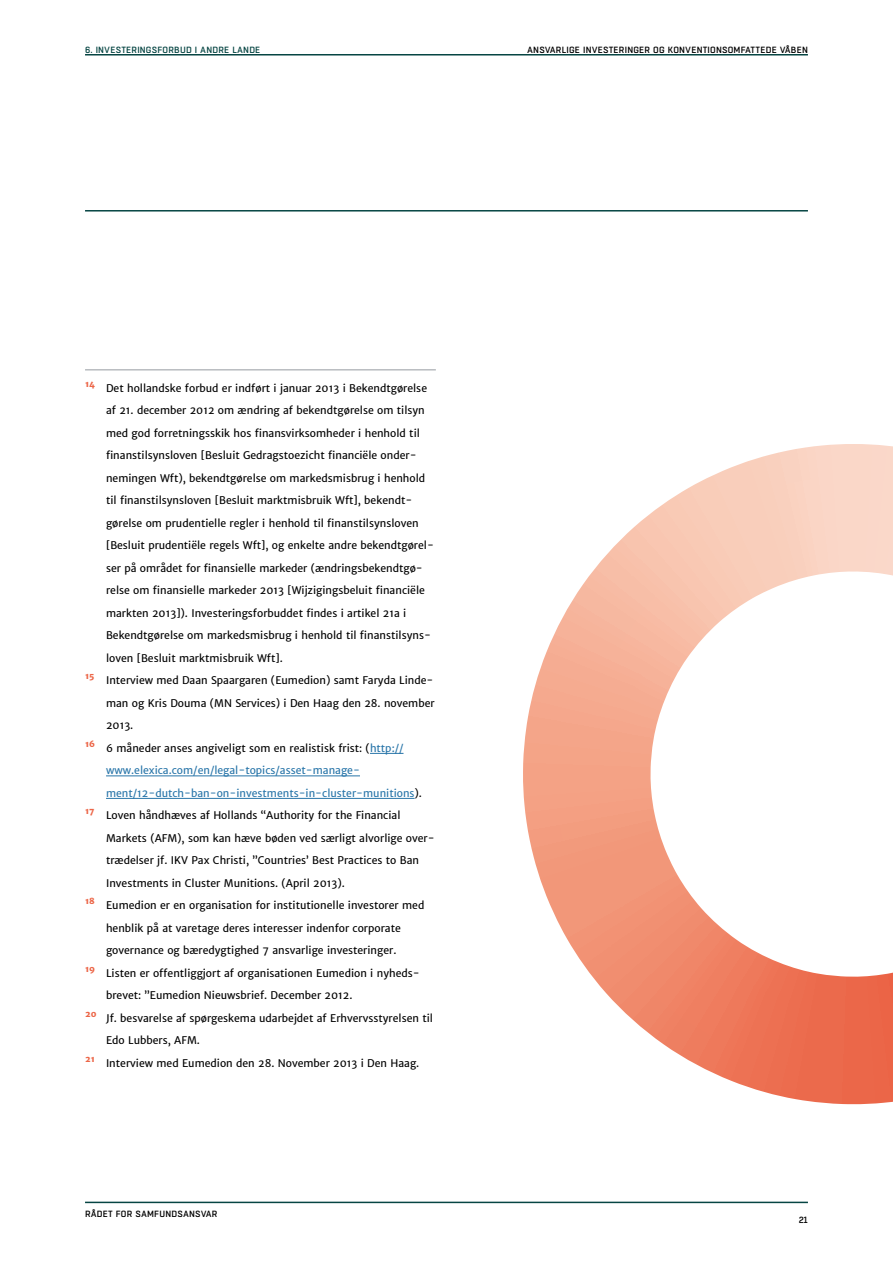
<style>
.page{position:relative;width:893px;height:1263px;background:#fff}
.page>*{position:absolute;margin:0;border:0;box-sizing:border-box;transform-origin:0 0}
.t1{font:10.5px "Merriweather Sans";color:#000}
.t2{font:10.5px "Merriweather Sans";color:#2875a9}
.t3{font:500 9px "Boxed";letter-spacing:.02em;color:#000}
.t4{font:500 9px "Boxed";letter-spacing:.02em;color:#064543}
.s1{color:#2875a9}
.s2{color:#000}
</style>
<div class="page">
<hr style="left:85px;top:1202px;width:723px;height:1px;background:#064543">
<hr style="left:85px;top:54px;width:723px;height:2px;background:#064543">
<hr style="left:85px;top:210px;width:723px;height:2px;background:#064543">
<hr style="left:85px;top:369px;width:351px;height:2px;background:#b8bcc0">
<hr style="left:370px;top:753px;width:33px;height:1px;background:#2875a9">
<hr style="left:106px;top:775px;width:254px;height:1px;background:#2875a9">
<hr style="left:106px;top:798px;width:309px;height:1px;background:#2875a9">
<svg style="left:523px;top:444px;width:370px;height:660px"></svg>
<p class="t4" style="left:85px;top:44px;width:177px">6. INVESTERINGSFORBUD I ANDRE LANDE</p>
<p class="t3" style="left:527px;top:44px;width:282px">ANSVARLIGE INVESTERINGER OG KONVENTIONSOMFATTEDE VÅBEN</p>
<p class="t1" style="left:85px;top:381px;width:344px"><sup>14</sup> Det hollandske forbud er indført i januar 2013 i Bekendtgørelse</p>
<p class="t1" style="left:106px;top:404px;width:320px">af 21. december 2012 om ændring af bekendtgørelse om tilsyn</p>
<p class="t1" style="left:106px;top:426px;width:315px">med god forretningsskik hos finansvirksomheder i henhold til</p>
<p class="t1" style="left:106px;top:449px;width:312px">finanstilsynsloven [Besluit Gedragstoezicht financiële onder-</p>
<p class="t1" style="left:106px;top:471px;width:321px">nemingen Wft), bekendtgørelse om markedsmisbrug i henhold</p>
<p class="t1" style="left:106px;top:494px;width:308px">til finanstilsynsloven [Besluit marktmisbruik Wft], bekendt-</p>
<p class="t1" style="left:106px;top:516px;width:314px">gørelse om prudentielle regler i henhold til finanstilsynsloven</p>
<p class="t1" style="left:106px;top:539px;width:329px">[Besluit prudentiële regels Wft], og enkelte andre bekendtgørel-</p>
<p class="t1" style="left:106px;top:561px;width:318px">ser på området for finansielle markeder (ændringsbekendtgø-</p>
<p class="t1" style="left:106px;top:584px;width:320px">relse om finansielle markeder 2013 [Wijzigingsbeluit financiële</p>
<p class="t1" style="left:106px;top:606px;width:302px">markten 2013]). Investeringsforbuddet findes i artikel 21a i</p>
<p class="t1" style="left:106px;top:629px;width:326px">Bekendtgørelse om markedsmisbrug i henhold til finanstilsyns-</p>
<p class="t1" style="left:106px;top:651px;width:178px">loven [Besluit marktmisbruik Wft].</p>
<p class="t1" style="left:85px;top:674px;width:350px"><sup>15</sup> Interview med Daan Spaargaren (Eumedion) samt Faryda Linde-</p>
<p class="t1" style="left:106px;top:696px;width:330px">man og Kris Douma (MN Services) i Den Haag den 28. november</p>
<p class="t1" style="left:106px;top:719px;width:29px">2013.</p>
<p class="t1" style="left:85px;top:741px;width:320px"><sup>16</sup> 6 måneder anses angiveligt som en realistisk frist: (<span class="s1">http://</span></p>
<p class="t2" style="left:106px;top:764px;width:255px">www.elexica.com/en/legal-topics/asset-manage-</p>
<p class="t2" style="left:106px;top:786px;width:317px">ment/12-dutch-ban-on-investments-in-cluster-munitions<span class="s2">).</span></p>
<p class="t1" style="left:85px;top:809px;width:317px"><sup>17</sup> Loven håndhæves af Hollands “Authority for the Financial</p>
<p class="t1" style="left:106px;top:831px;width:330px">Markets (AFM), som kan hæve bøden ved særligt alvorlige over-</p>
<p class="t1" style="left:106px;top:854px;width:314px">trædelser jf. IKV Pax Christi, ”Countries’ Best Practices to Ban</p>
<p class="t1" style="left:106px;top:876px;width:240px">Investments in Cluster Munitions. (April 2013).</p>
<p class="t1" style="left:85px;top:899px;width:341px"><sup>18</sup> Eumedion er en organisation for institutionelle investorer med</p>
<p class="t1" style="left:106px;top:921px;width:296px">henblik på at varetage deres interesser indenfor corporate</p>
<p class="t1" style="left:106px;top:944px;width:292px">governance og bæredygtighed 7 ansvarlige investeringer.</p>
<p class="t1" style="left:85px;top:966px;width:336px"><sup>19</sup> Listen er offentliggjort af organisationen Eumedion i nyheds-</p>
<p class="t1" style="left:106px;top:989px;width:248px">brevet: ”Eumedion Nieuwsbrief. December 2012.</p>
<p class="t1" style="left:85px;top:1011px;width:349px"><sup>20</sup> Jf. besvarelse af spørgeskema udarbejdet af Erhvervsstyrelsen til</p>
<p class="t1" style="left:106px;top:1034px;width:95px">Edo Lubbers, AFM.</p>
<p class="t1" style="left:85px;top:1056px;width:336px"><sup>21</sup> Interview med Eumedion den 28. November 2013 i Den Haag.</p>
<p class="t3" style="left:85px;top:1208px;width:134px">RÅDET FOR SAMFUNDSANSVAR</p>
<p class="t3" style="left:799px;top:1214px;width:11px">21</p>
</div>
